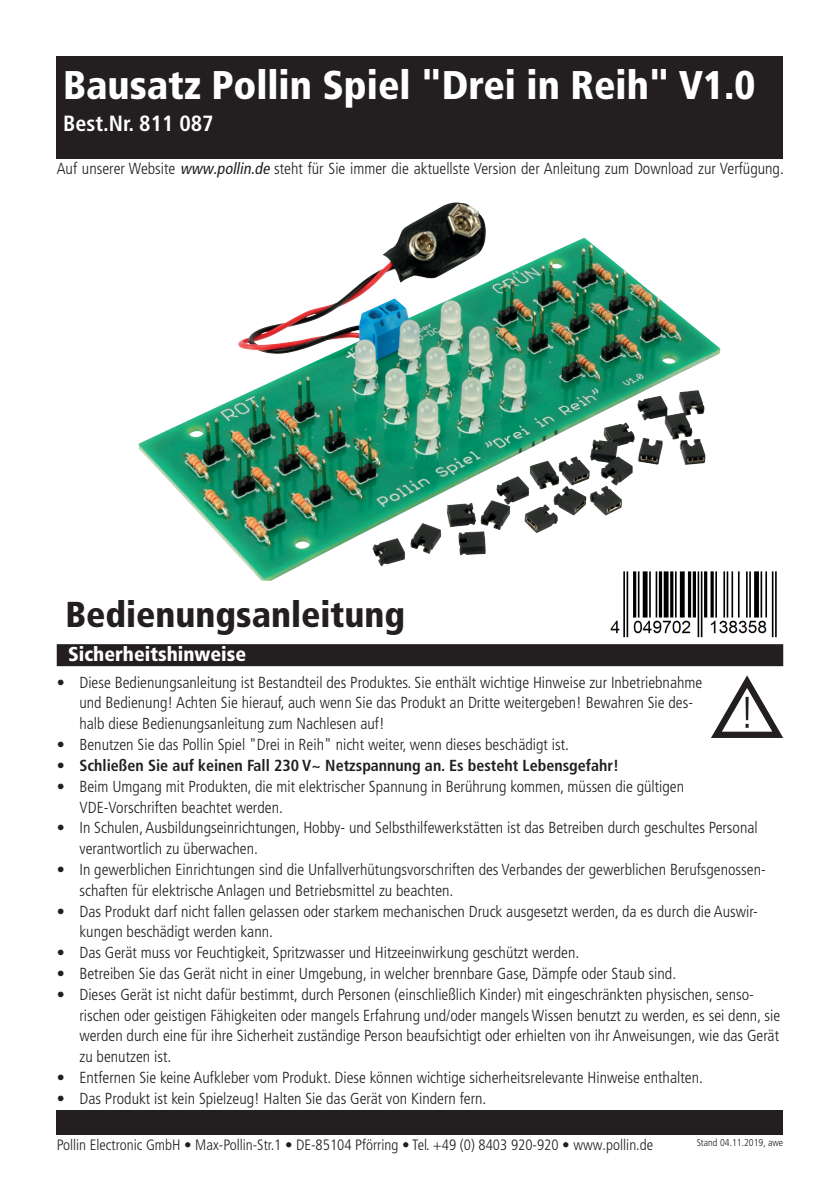
<style>
.page{position:relative;width:840px;height:1191px;background:#fff}
.page>*{position:absolute;margin:0;border:0;box-sizing:border-box;transform-origin:0 0}
.t1{font:900 condensed 40px "Frutiger LT Pro";color:#fff}
.Produkt-Überschrift{font:900 condensed 36px "Frutiger LT Pro";color:#231f20}
.t2{font:700 condensed 22px "Frutiger LT Pro";color:#fff}
.hsc_überschrift{font:900 condensed 20px "Frutiger LT Pro";color:#fff}
.Produkt-Text{font:300 condensed 16px/20.8px "Frutiger LT Pro";color:#231f20}
.t3{font:700 condensed 16px "Frutiger LT Pro";color:#231f20}
.Produkt-Text-2{font:300 condensed 15px "Frutiger LT Pro";color:#231f20}
.t4{font:300 condensed 10px "Frutiger LT Pro";color:#231f20}
.s1{font-weight:400;font-style:italic}
</style>
<div class="page">
<div style="left:57px;top:57px;width:725px;height:102px;background:#231f20"></div>
<div style="left:57px;top:1110px;width:725px;height:24px;background:#231f20"></div>
<div style="left:57px;top:644px;width:725px;height:22px;background:#231f20"></div>
<svg style="left:711px;top:675px;width:73px;height:63px"></svg>
<img style="left:138px;top:203px;width:582px;height:378px">
<img style="left:606px;top:567px;width:171px;height:71px">
<p class="t1" style="left:63px;top:61px;width:693px">Bausatz Pollin Spiel "Drei in Reih" V1.0</p>
<p class="t2" style="left:63px;top:110px;width:152px">Best.Nr. 811 087</p>
<p class="Produkt-Text" style="left:57px;top:159px;width:728px">Auf unserer Website <span class="s1">www.pollin.de</span> steht für Sie immer die aktuellste Version der Anleitung zum Download zur Verfügung.</p>
<p class="Produkt-Überschrift" style="left:65px;top:593px;width:341px">Bedienungsanleitung</p>
<p class="hsc_überschrift" style="left:68px;top:642px;width:179px">Sicherheitshinweise</p>
<p class="Produkt-Text" style="left:79px;top:672px;width:624px;text-indent:-23px">• Diese Bedienungsanleitung ist Bestandteil des Produktes. Sie enthält wichtige Hinweise zur Inbetriebnahme und Bedienung! Achten Sie hierauf, auch wenn Sie das Produkt an Dritte weitergeben! Bewahren Sie des&shy;halb diese Bedienungsanleitung zum Nachlesen auf!</p>
<p class="Produkt-Text" style="left:57px;top:734px;width:513px">• Benutzen Sie das Pollin Spiel "Drei in Reih" nicht weiter, wenn dieses beschädigt ist.</p>
<p class="t3" style="left:57px;top:756px;width:563px">• Schließen Sie auf keinen Fall 230 V~ Netzspannung an. Es besteht Lebensgefahr!</p>
<p class="Produkt-Text" style="left:79px;top:776px;width:606px;text-indent:-23px">• Beim Umgang mit Produkten, die mit elektrischer Spannung in Berührung kommen, müssen die gültigen<br>VDE-Vorschriften beachtet werden.</p>
<p class="Produkt-Text" style="left:79px;top:817px;width:679px;text-indent:-23px">• In Schulen, Ausbildungseinrichtungen, Hobby- und Selbsthilfewerkstätten ist das Betreiben durch geschultes Personal verantwortlich zu überwachen.</p>
<p class="Produkt-Text" style="left:79px;top:859px;width:687px;text-indent:-23px">• In gewerblichen Einrichtungen sind die Unfallverhütungsvorschriften des Verbandes der gewerblichen Berufsgenossen&shy;schaften für elektrische Anlagen und Betriebsmittel zu beachten.</p>
<p class="Produkt-Text" style="left:79px;top:900px;width:679px;text-indent:-23px">• Das Produkt darf nicht fallen gelassen oder starkem mechanischen Druck ausgesetzt werden, da es durch die Auswir&shy;kungen beschädigt werden kann.</p>
<p class="Produkt-Text" style="left:57px;top:942px;width:523px">• Das Gerät muss vor Feuchtigkeit, Spritzwasser und Hitzeeinwirkung geschützt werden.</p>
<p class="Produkt-Text" style="left:57px;top:963px;width:620px">• Betreiben Sie das Gerät nicht in einer Umgebung, in welcher brennbare Gase, Dämpfe oder Staub sind.</p>
<p class="Produkt-Text" style="left:79px;top:984px;width:701px;text-indent:-23px">• Dieses Gerät ist nicht dafür bestimmt, durch Personen (einschließlich Kinder) mit eingeschränkten physischen, senso&shy;rischen oder geistigen Fähigkeiten oder mangels Erfahrung und/oder mangels Wissen benutzt zu werden, es sei denn, sie werden durch eine für ihre Sicherheit zuständige Person beaufsichtigt oder erhielten von ihr Anweisungen, wie das Gerät zu benutzen ist.</p>
<p class="Produkt-Text" style="left:57px;top:1067px;width:647px">• Entfernen Sie keine Aufkleber vom Produkt. Diese können wichtige sicherheitsrelevante Hinweise enthalten.</p>
<p class="Produkt-Text" style="left:57px;top:1088px;width:431px">• Das Produkt ist kein Spielzeug! Halten Sie das Gerät von Kindern fern.</p>
<p class="Produkt-Text-2" style="left:57px;top:1136px;width:597px">Pollin Electronic GmbH • Max-Pollin-Str.1 • DE-85104 Pförring • Tel. +49 (0) 8403 920-920 • www.pollin.de</p>
<p class="t4" style="left:696px;top:1137px;width:88px">Stand 04.11.2019, awe</p>
</div>
